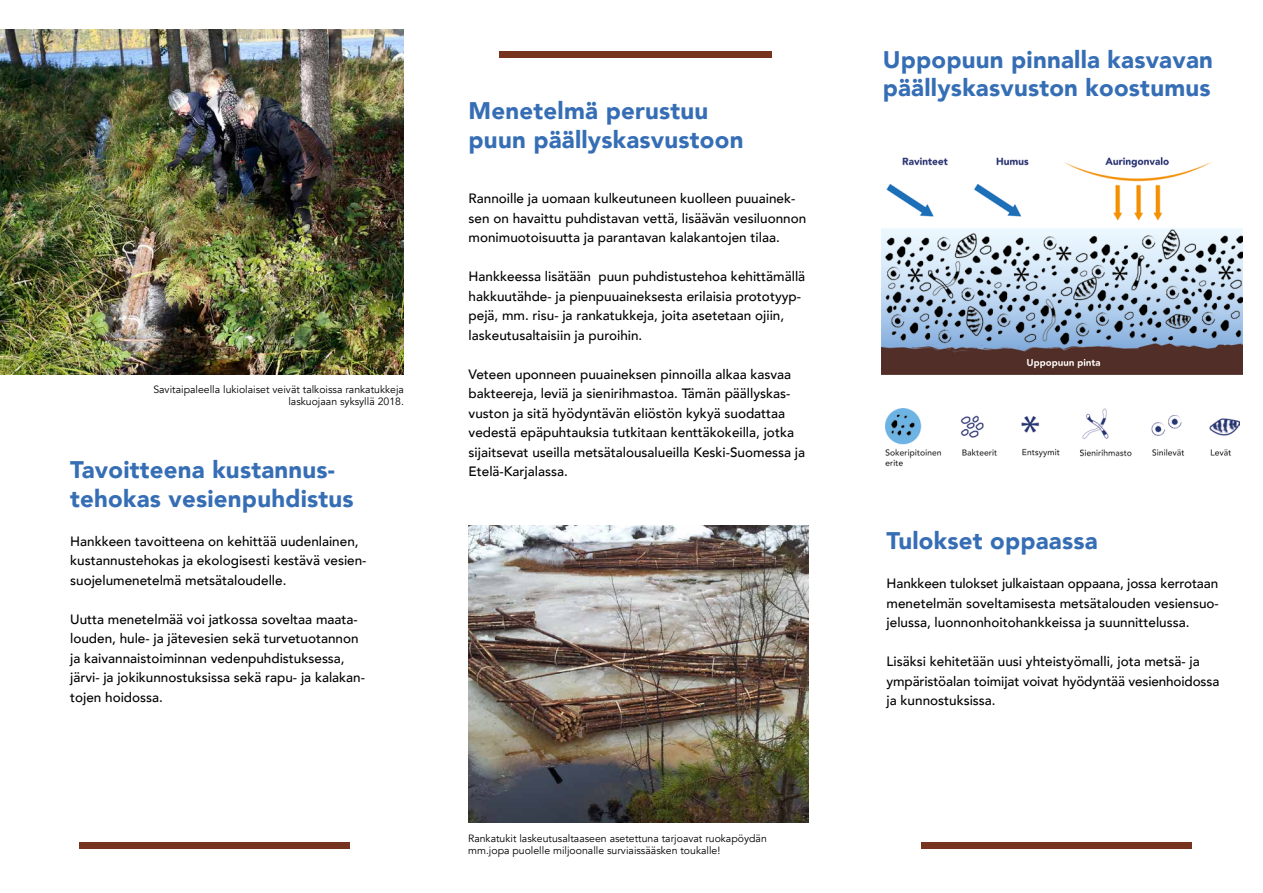
<style>
.page{position:relative;width:1263px;height:893px;background:#fff}
.page>*{position:absolute;margin:0;border:0;box-sizing:border-box;transform-origin:0 0}
.t1{font:900 24px/28.8px "Avenir";letter-spacing:.01em;color:#366eb5}
.t2{font:500 13.5px/19.5px "Avenir";color:#000}
.t3{font:10.5px/12.6px "Avenir";color:#000;text-align:right}
</style>
<div class="page">
<img style="left:0;top:30px;width:404px;height:344px">
<div style="left:79px;top:842px;width:271px;height:6px;background:#76341e"></div>
<img style="left:469px;top:525px;width:340px;height:298px">
<div style="left:921px;top:842px;width:271px;height:6px;background:#76341e"></div>
<div style="left:499px;top:51px;width:272px;height:6px;background:#76341e"></div>
<img style="left:885px;top:408px;width:354px;height:59px">
<img style="left:881px;top:156px;width:361px;height:219px">
<p class="t3" style="left:153px;top:383px;width:252px">Savitaipaleella lukiolaiset veivät talkoissa rankatukkeja laskuojaan syksyllä 2018.</p>
<h1 class="t1" style="left:70px;top:454px;width:285px">Tavoitteena kustannus&shy;tehokas vesienpuhdistus</h1>
<p class="t2" style="left:70px;top:530px;width:298px">Hankkeen tavoitteena on kehittää uudenlainen, kustannustehokas ja ekologisesti kestävä vesien&shy;suojelumenetelmä metsätaloudelle.</p>
<p class="t2" style="left:70px;top:608px;width:296px">Uutta menetelmää voi jatkossa soveltaa maata&shy;louden, hule- ja jätevesien sekä turvetuotannon ja kaivannaistoiminnan vedenpuhdistuksessa, järvi- ja jokikunnostuksissa sekä rapu- ja kalakan&shy;tojen hoidossa.</p>
<h1 class="t1" style="left:469px;top:96px;width:276px">Menetelmä perustuu puun päällyskasvustoon</h1>
<p class="t2" style="left:469px;top:188px;width:339px">Rannoille ja uomaan kulkeutuneen kuolleen puuainek&shy;sen on havaittu puhdistavan vettä, lisäävän vesiluonnon monimuotoisuutta ja parantavan kalakantojen tilaa.</p>
<p class="t2" style="left:469px;top:266px;width:338px">Hankkeessa lisätään puun puhdistustehoa kehittämällä hakkuutähde- ja pienpuuaineksesta erilaisia prototyyp&shy;pejä, mm. risu- ja rankatukkeja, joita asetetaan ojiin, laskeutusaltaisiin ja puroihin.</p>
<p class="t2" style="left:469px;top:364px;width:338px">Veteen uponneen puuaineksen pinnoilla alkaa kasvaa bakteereja, leviä ja sienirihmastoa. Tämän päällyskas&shy;vuston ja sitä hyödyntävän eliöstön kykyä suodattaa vedestä epäpuhtauksia tutkitaan kenttäkokeilla, jotka sijaitsevat useilla metsätalousalueilla Keski-Suomessa ja Etelä-Karjalassa.</p>
<p class="t3" style="left:468px;top:832px;width:300px;text-align:left">Rankatukit laskeutusaltaaseen asetettuna tarjoavat ruokapöydän mm.jopa puolelle miljoonalle surviaissääsken toukalle!</p>
<h1 class="t1" style="left:883px;top:44px;width:332px">Uppopuun pinnalla kasvavan päällyskasvuston koostumus</h1>
<h1 class="t1" style="left:887px;top:526px;width:212px">Tulokset oppaassa</h1>
<p class="t2" style="left:887px;top:573px;width:334px;text-align:justify">Hankkeen tulokset julkaistaan oppaana, jossa kerrotaan menetelmän soveltamisesta metsätalouden vesiensuo&shy;jelussa, luonnonhoitohankkeissa ja suunnittelussa.</p>
<p class="t2" style="left:887px;top:651px;width:334px">Lisäksi kehitetään uusi yhteistyömalli, jota metsä- ja ympäristöalan toimijat voivat hyödyntää vesienhoidossa ja kunnostuksissa.</p>
</div>
